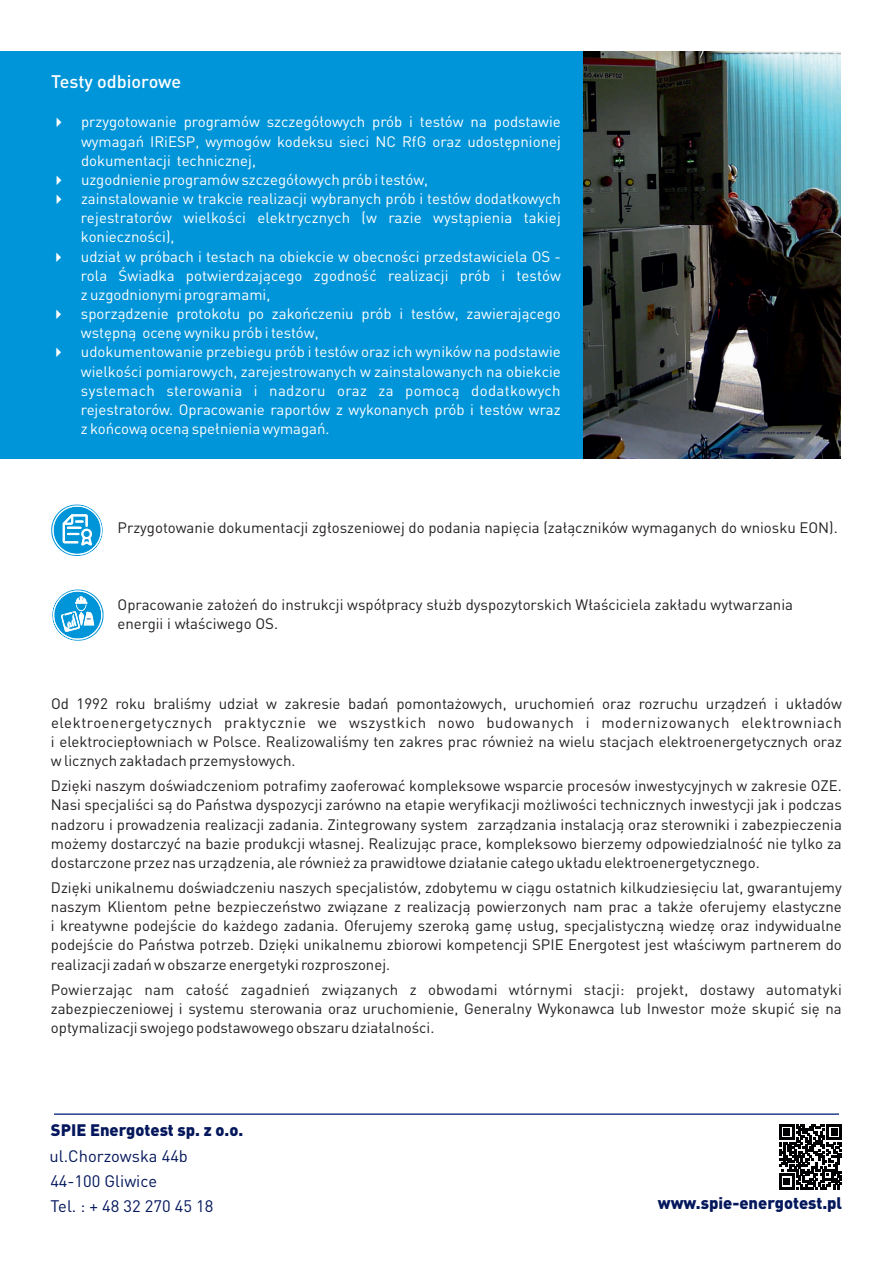
<style>
.page{position:relative;width:893px;height:1263px;background:#fff}
.page>*{position:absolute;margin:0;border:0;box-sizing:border-box;transform-origin:0 0}
.t1{font:500 18px "DIN Pro";color:#fff}
.t2{font:16.5px/24.8px "DIN Pro";color:#04175c}
.t3{font:900 16.5px "DIN Pro";color:#04175c}
.t4{font:15px/19.2px "DIN Pro";color:#231f20;text-align:justify}
.t5{font:15px/19.2px "DIN Pro";color:#fff;text-align:justify}
</style>
<div class="page">
<div style="left:0;top:51px;width:838px;height:407px;background:#0095d9"></div>
<img style="left:584px;top:51px;width:256px;height:407px">
<svg style="left:51px;top:505px;width:52px;height:51px"></svg>
<svg style="left:52px;top:589px;width:52px;height:52px"></svg>
<hr style="left:54px;top:1113px;width:785px;height:2px;background:#253f8e">
<svg style="left:779px;top:1124px;width:63px;height:65px"></svg>
<p class="t1" style="left:51px;top:75px;width:132px">Testy odbiorowe</p>
<p class="t5" style="left:81px;top:114px;width:481px;text-indent:-30px">✔ przygotowanie programów szczegółowych prób i testów na podstawie wymagań IRiESP, wymogów kodeksu sieci NC RfG oraz udostępnionej dokumentacji technicznej,</p>
<p class="t5" style="left:51px;top:171px;width:379px">✔ uzgodnienie programów szczegółowych prób i testów,</p>
<p class="t5" style="left:81px;top:190px;width:481px;text-indent:-30px">✔ zainstalowanie w trakcie realizacji wybranych prób i testów dodatkowych rejestratorów wielkości elektrycznych (w razie wystąpienia takiej konieczności),</p>
<p class="t5" style="left:81px;top:248px;width:481px;text-indent:-30px">✔ udział w próbach i testach na obiekcie w obecności przedstawiciela OS - rola Świadka potwierdzającego zgodność realizacji prób i testów z uzgodnionymi programami,</p>
<p class="t5" style="left:81px;top:305px;width:481px;text-indent:-30px">✔ sporządzenie protokołu po zakończeniu prób i testów, zawierającego wstępną ocenę wyniku prób i testów,</p>
<p class="t5" style="left:81px;top:344px;width:481px;text-indent:-30px">✔ udokumentowanie przebiegu prób i testów oraz ich wyników na podstawie wielkości pomiarowych, zarejestrowanych w zainstalowanych na obiekcie systemach sterowania i nadzoru oraz za pomocą dodatkowych rejestratorów. Opracowanie raportów z wykonanych prób i testów wraz z końcową oceną spełnienia wymagań.</p>
<p class="t4" style="left:118px;top:519px;width:722px">Przygotowanie dokumentacji zgłoszeniowej do podania napięcia (załączników wymaganych do wniosku EON).</p>
<p class="t4" style="left:118px;top:596px;width:677px">Opracowanie założeń do instrukcji współpracy służb dyspozytorskich Właściciela zakładu wytwarzania energii i właściwego OS.</p>
<p class="t4" style="left:51px;top:695px;width:792px">Od 1992 roku braliśmy udział w zakresie badań pomontażowych, uruchomień oraz rozruchu urządzeń i układów elektroenergetycznych praktycznie we wszystkich nowo budowanych i modernizowanych elektrowniach i elektrociepłowniach w Polsce. Realizowaliśmy ten zakres prac również na wielu stacjach elektroenergetycznych oraz w licznych zakładach przemysłowych.</p>
<p class="t4" style="left:51px;top:778px;width:792px">Dzięki naszym doświadczeniom potrafimy zaoferować kompleksowe wsparcie procesów inwestycyjnych w zakresie OZE.<br>Nasi specjaliści są do Państwa dyspozycji zarówno na etapie weryfikacji możliwości technicznych inwestycji jak i podczas nadzoru i prowadzenia realizacji zadania. Zintegrowany system zarządzania instalacją oraz sterowniki i zabezpieczenia możemy dostarczyć na bazie produkcji własnej. Realizując prace, kompleksowo bierzemy odpowiedzialność nie tylko za dostarczone przez nas urządzenia, ale również za prawidłowe działanie całego układu elektroenergetycznego.</p>
<p class="t4" style="left:51px;top:879px;width:792px">Dzięki unikalnemu doświadczeniu naszych specjalistów, zdobytemu w ciągu ostatnich kilkudziesięciu lat, gwarantujemy naszym Klientom pełne bezpieczeństwo związane z realizacją powierzonych nam prac a także oferujemy elastyczne i kreatywne podejście do każdego zadania. Oferujemy szeroką gamę usług, specjalistyczną wiedzę oraz indywidualne podejście do Państwa potrzeb. Dzięki unikalnemu zbiorowi kompetencji SPIE Energotest jest właściwym partnerem do realizacji zadań w obszarze energetyki rozproszonej.</p>
<p class="t4" style="left:51px;top:981px;width:792px">Powierzając nam całość zagadnień związanych z obwodami wtórnymi stacji: projekt, dostawy automatyki zabezpieczeniowej i systemu sterowania oraz uruchomienie, Generalny Wykonawca lub Inwestor może skupić się na optymalizacji swojego podstawowego obszaru działalności.</p>
<p class="t3" style="left:51px;top:1123px;width:194px">SPIE Energotest sp. z o.o.</p>
<p class="t2" style="left:50px;top:1146px;width:165px">ul.Chorzowska 44b<br>44-100 Gliwice<br>Tel. : + 48 32 270 45 18</p>
<p class="t3" style="left:658px;top:1196px;width:186px">www.spie-energotest.pl</p>
</div>
